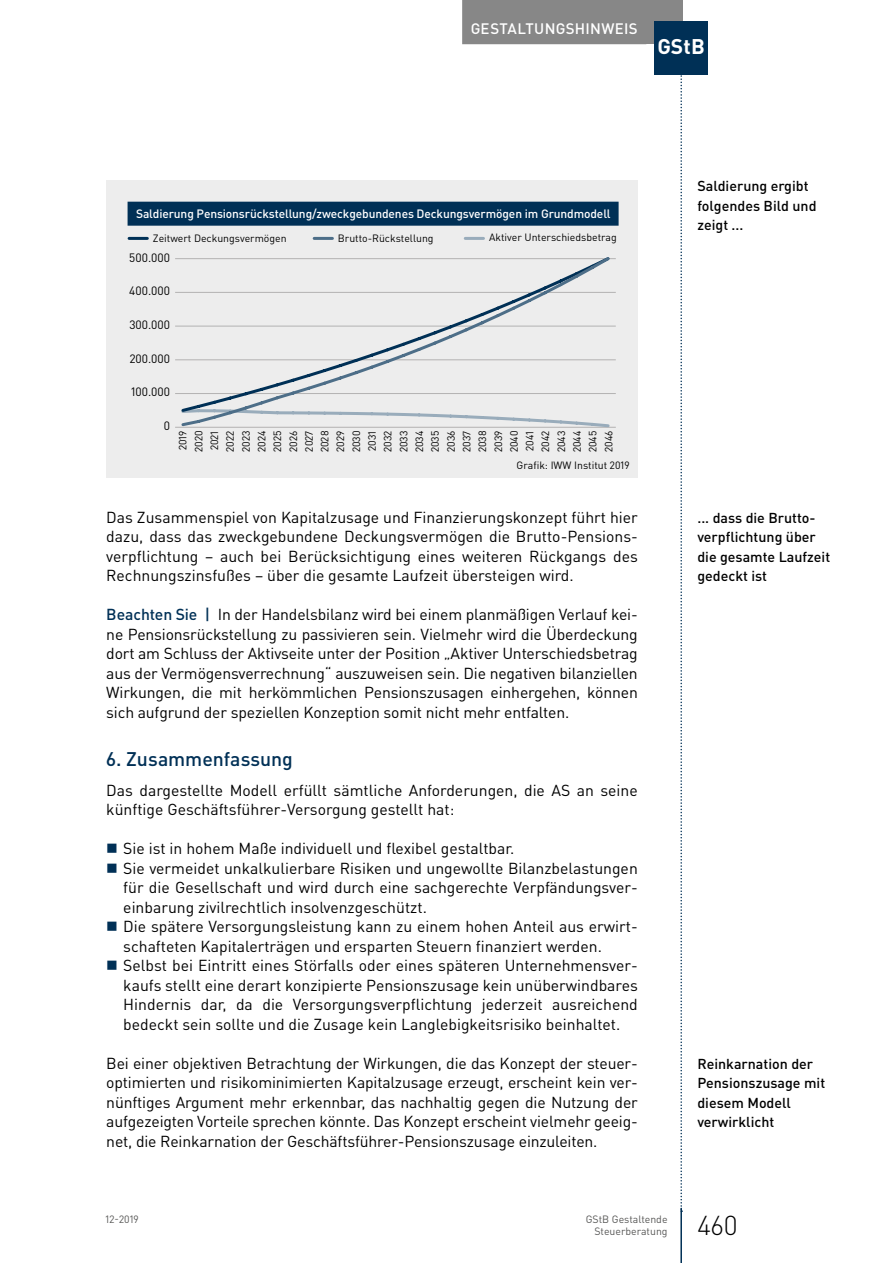
<style>
.page{position:relative;width:893px;height:1263px;background:#fff}
.page>*{position:absolute;margin:0;border:0;box-sizing:border-box;transform-origin:0 0}
.t1{font:300 27px "DIN Pro";color:#000}
.t2{font:700 21px "DIN Pro";color:#fff}
.t3{font:500 19.5px "DIN Pro";letter-spacing:-.005em;color:#003056}
.t4{font:15.75px/19.5px "DIN Pro";color:#000;text-align:justify}
.t5{font:500 15px "DIN Pro";letter-spacing:.015em;color:#fff}
.t6{font:500 14.25px/19.5px "DIN Pro";color:#000}
.t7{font:500 12px "DIN Pro";letter-spacing:-.01em;color:#fff}
.t8{font:12px "DIN Pro";color:#000}
.t9{font:10.5px/15.8px "DIN Pro";color:#000;text-align:justify}
.t10{font:10.5px/12.8px "DIN Pro";color:#575756;text-align:right}
.s1{font-weight:500;color:#003056}
</style>
<div class="page">
<svg style="left:680px;top:74px;width:2px;height:1134px"></svg>
<div style="left:638px;top:0;width:44px;height:44px;background:#878787"></div>
<hr style="left:680px;top:1208px;width:2px;height:55px;background:#003056">
<div style="left:462px;top:0;width:184px;height:44px;background:#878787"></div>
<div style="left:655px;top:21px;width:53px;height:53px;background:#003056"></div>
<div style="left:106px;top:180px;width:532px;height:298px;background:#ededed"></div>
<div style="left:128px;top:202px;width:491px;height:24px;background:#003056"></div>
<hr style="left:175px;top:427px;width:441px;height:1px;background:#b3b2b2">
<hr style="left:175px;top:393px;width:441px;height:1px;background:#b3b2b2">
<hr style="left:175px;top:359px;width:441px;height:1px;background:#b3b2b2">
<hr style="left:175px;top:326px;width:441px;height:1px;background:#b3b2b2">
<hr style="left:175px;top:292px;width:441px;height:1px;background:#b3b2b2">
<hr style="left:175px;top:258px;width:441px;height:1px;background:#b3b2b2">
<svg style="left:179px;top:257px;width:433px;height:171px"></svg>
<hr style="left:314px;top:237px;width:18px;height:3px;background:#4d6e88">
<hr style="left:129px;top:237px;width:18px;height:3px;background:#003056">
<hr style="left:465px;top:237px;width:18px;height:3px;background:#99acbb">
<p class="t5" style="left:471px;top:18px;width:169px">Gestaltungshinweis</p>
<h2 class="t2" style="left:657px;top:32px;width:49px">GStB</h2>
<p class="t7" style="left:136px;top:206px;width:476px">Saldierung Pensionsrückstellung/zweckgebundenes Deckungsvermögen im Grundmodell</p>
<p class="t9" style="left:153px;top:230px;width:135px">Zeitwert Deckungsvermögen</p>
<p class="t9" style="left:338px;top:230px;width:97px">Brutto-Rückstellung</p>
<p class="t9" style="left:489px;top:229px;width:129px">Aktiver Unterschiedsbetrag</p>
<p class="t8" style="left:129px;top:249px;width:42px">500.000</p>
<p class="t8" style="left:129px;top:283px;width:42px">400.000</p>
<p class="t8" style="left:129px;top:316px;width:42px">300.000</p>
<p class="t8" style="left:130px;top:350px;width:42px">200.000</p>
<p class="t8" style="left:131px;top:384px;width:41px">100.000</p>
<p class="t8" style="left:164px;top:417px;width:8px">0</p>
<p class="t9" style="left:175px;top:452px;width:23px;rotate:-90deg">2019<br>2020<br>2021<br>2022<br>2023<br>2024<br>2025<br>2026<br>2027<br>2028<br>2029<br>2030<br>2031<br>2032<br>2033<br>2034<br>2035<br>2036<br>2037<br>2038<br>2039<br>2040<br>2041<br>2042<br>2043<br>2044<br>2045<br>2046</p>
<p class="t9" style="left:517px;top:457px;width:114px">Grafik: IWW Institut 2019</p>
<p class="t4" style="left:106px;top:507px;width:533px">Das Zusammenspiel von Kapitalzusage und Finanzierungskonzept führt hier dazu, dass das zweckgebundene Deckungsvermögen die Brutto-Pensions&shy;verpflichtung – auch bei Berücksichtigung eines weiteren Rückgangs des Rechnungszinsfußes – über die gesamte Laufzeit übersteigen wird.</p>
<p class="t4" style="left:106px;top:604px;width:533px"><span class="s1">Beachten Sie |</span> In der Handelsbilanz wird bei einem planmäßigen Verlauf kei&shy;ne Pensionsrückstellung zu passivieren sein. Vielmehr wird die Überdeckung dort am Schluss der Aktivseite unter der Position „Aktiver Unterschiedsbetrag aus der Vermögensverrechnung“ auszuweisen sein. Die negativen bilanziellen Wirkungen, die mit herkömmlichen Pensionszusagen einhergehen, können sich aufgrund der speziellen Konzeption somit nicht mehr entfalten.</p>
<p class="t3" style="left:106px;top:746px;width:188px">6. Zusammenfassung</p>
<p class="t4" style="left:106px;top:780px;width:533px">Das dargestellte Modell erfüllt sämtliche Anforderungen, die AS an seine künftige Geschäftsführer-Versorgung gestellt hat:</p>
<p class="t4" style="left:123px;top:838px;width:516px;text-align:left">Sie ist in hohem Maße individuell und flexibel gestaltbar.<br>Sie vermeidet unkalkulierbare Risiken und ungewollte Bilanzbelastungen für die Gesellschaft und wird durch eine sachgerechte Verpfändungsver&shy;einbarung zivilrechtlich insolvenzgeschützt.<br>Die spätere Versorgungsleistung kann zu einem hohen Anteil aus erwirt&shy;schafteten Kapitalerträgen und ersparten Steuern finanziert werden.<br>Selbst bei Eintritt eines Störfalls oder eines späteren Unternehmensver&shy;kaufs stellt eine derart konzipierte Pensionszusage kein unüberwindbares Hindernis dar, da die Versorgungsverpflichtung jederzeit ausreichend bedeckt sein sollte und die Zusage kein Langlebigkeitsrisiko beinhaltet.</p>
<p class="t4" style="left:106px;top:1053px;width:533px">Bei einer objektiven Betrachtung der Wirkungen, die das Konzept der steuer&shy;optimierten und risikominimierten Kapitalzusage erzeugt, erscheint kein ver&shy;nünftiges Argument mehr erkennbar, das nachhaltig gegen die Nutzung der aufgezeigten Vorteile sprechen könnte. Das Konzept erscheint vielmehr geeig&shy;net, die Reinkarnation der Geschäftsführer-Pensionszusage einzuleiten.</p>
<p class="t6" style="left:697px;top:176px;width:121px">Saldierung ergibt folgendes Bild und zeigt ...</p>
<p class="t6" style="left:697px;top:507px;width:134px">... dass die Brutto&shy;verpflichtung über die gesamte Laufzeit gedeckt ist</p>
<p class="t6" style="left:697px;top:1053px;width:129px">Reinkarnation der<br>Pensionszusage mit diesem Modell verwirklicht</p>
<p class="t10" style="left:106px;top:1212px;width:35px">12-2019</p>
<p class="t10" style="left:586px;top:1212px;width:83px">GStB Gestaltende<br>Steuerberatung</p>
<h1 class="t1" style="left:697px;top:1207px;width:42px">460</h1>
</div>
